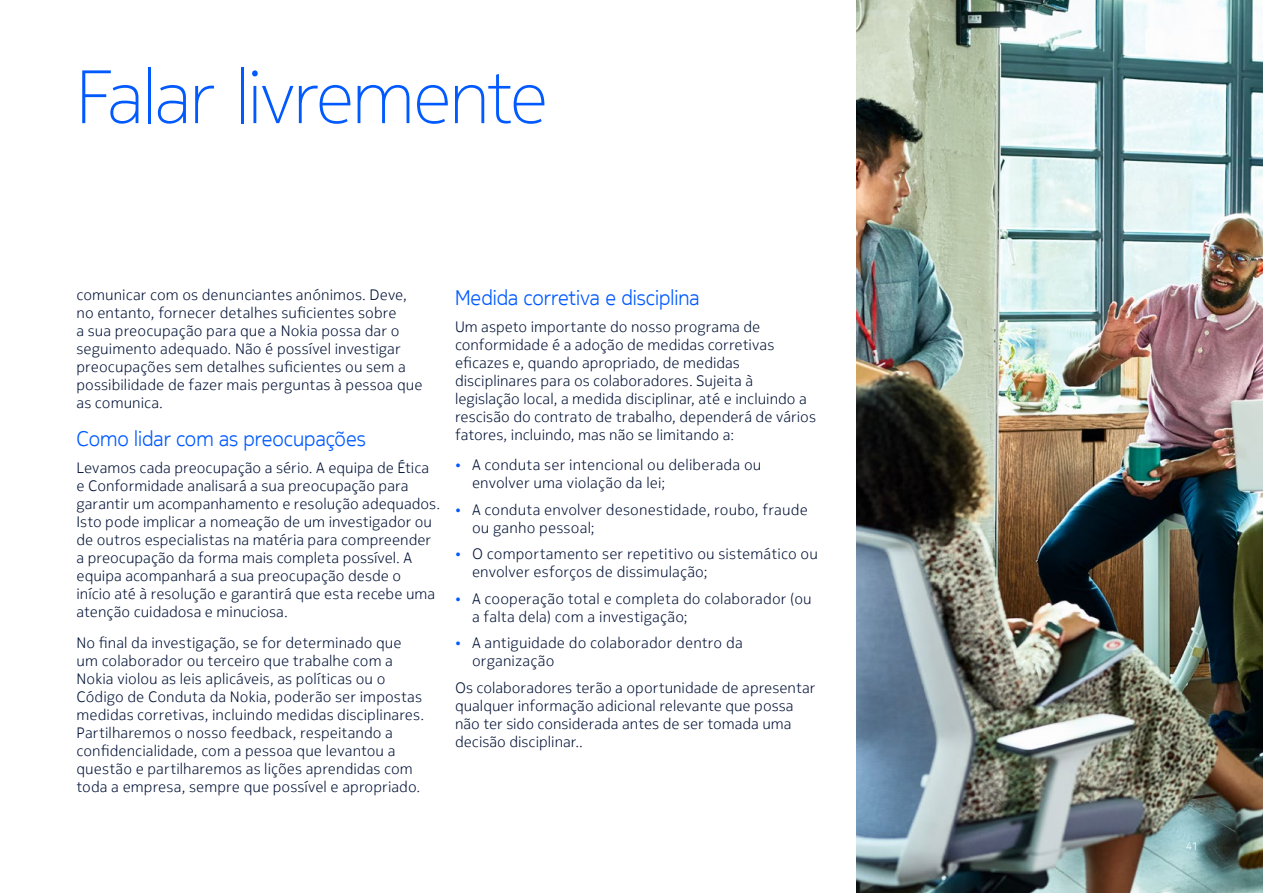
<style>
.page{position:relative;width:1263px;height:893px;background:#fff}
.page>*{position:absolute;margin:0;border:0;box-sizing:border-box;transform-origin:0 0}
.t1{font:200 75px "Nokia Pure Headline";letter-spacing:-.015em;color:#005aff}
.t2{font:300 21px "Nokia Pure Headline";color:#005aff}
.t3{font:300 15px/18px "Nokia Pure Text";letter-spacing:.005em;color:#001135}
.t4{font:300 11.25px "Nokia Pure Text";color:#fff}
.s1{font-size:13.5px;color:#005aff}
</style>
<div class="page">
<img style="left:857px;top:0;width:406px;height:893px">
<h1 class="t1" style="left:77px;top:51px;width:472px">Falar livremente</h1>
<p class="t3" style="left:77px;top:286px;width:348px">comunicar com os denunciantes anónimos. Deve, no entanto, fornecer detalhes suficientes sobre<br>a sua preocupação para que a Nokia possa dar o seguimento adequado. Não é possível investigar preocupações sem detalhes suficientes ou sem a possibilidade de fazer mais perguntas à pessoa que as comunica.</p>
<h2 class="t2" style="left:77px;top:426px;width:291px">Como lidar com as preocupações</h2>
<p class="t3" style="left:77px;top:458px;width:365px">Levamos cada preocupação a sério. A equipa de Ética e Conformidade analisará a sua preocupação para garantir um acompanhamento e resolução adequados.<br>Isto pode implicar a nomeação de um investigador ou de outros especialistas na matéria para compreender a preocupação da forma mais completa possível. A equipa acompanhará a sua preocupação desde o<br>início até à resolução e garantirá que esta recebe uma atenção cuidadosa e minuciosa.</p>
<p class="t3" style="left:77px;top:633px;width:349px">No final da investigação, se for determinado que um colaborador ou terceiro que trabalhe com a Nokia violou as leis aplicáveis, as políticas ou o Código de Conduta da Nokia, poderão ser impostas medidas corretivas, incluindo medidas disciplinares.<br>Partilharemos o nosso feedback, respeitando a confidencialidade, com a pessoa que levantou a questão e partilharemos as lições aprendidas com toda a empresa, sempre que possível e apropriado.</p>
<h2 class="t2" style="left:455px;top:285px;width:246px">Medida corretiva e disciplina</h2>
<p class="t3" style="left:455px;top:317px;width:362px">Um aspeto importante do nosso programa de conformidade é a adoção de medidas corretivas eficazes e, quando apropriado, de medidas disciplinares para os colaboradores. Sujeita à legislação local, a medida disciplinar, até e incluindo a rescisão do contrato de trabalho, dependerá de vários fatores, incluindo, mas não se limitando a:</p>
<p class="t3" style="left:472px;top:456px;width:291px;text-indent:-17px"><span class="s1">•</span> A conduta ser intencional ou deliberada ou envolver uma violação da lei;</p>
<p class="t3" style="left:472px;top:501px;width:337px;text-indent:-17px"><span class="s1">•</span> A conduta envolver desonestidade, roubo, fraude ou ganho pessoal;</p>
<p class="t3" style="left:472px;top:545px;width:347px;text-indent:-17px"><span class="s1">•</span> O comportamento ser repetitivo ou sistemático ou envolver esforços de dissimulação;</p>
<p class="t3" style="left:472px;top:590px;width:341px;text-indent:-17px"><span class="s1">•</span> A cooperação total e completa do colaborador (ou a falta dela) com a investigação;</p>
<p class="t3" style="left:472px;top:634px;width:272px;text-indent:-17px"><span class="s1">•</span> A antiguidade do colaborador dentro da organização</p>
<p class="t3" style="left:455px;top:679px;width:362px">Os colaboradores terão a oportunidade de apresentar qualquer informação adicional relevante que possa não ter sido considerada antes de ser tomada uma decisão disciplinar..</p>
<p class="t4" style="left:1186px;top:839px;width:14px">41</p>
</div>
